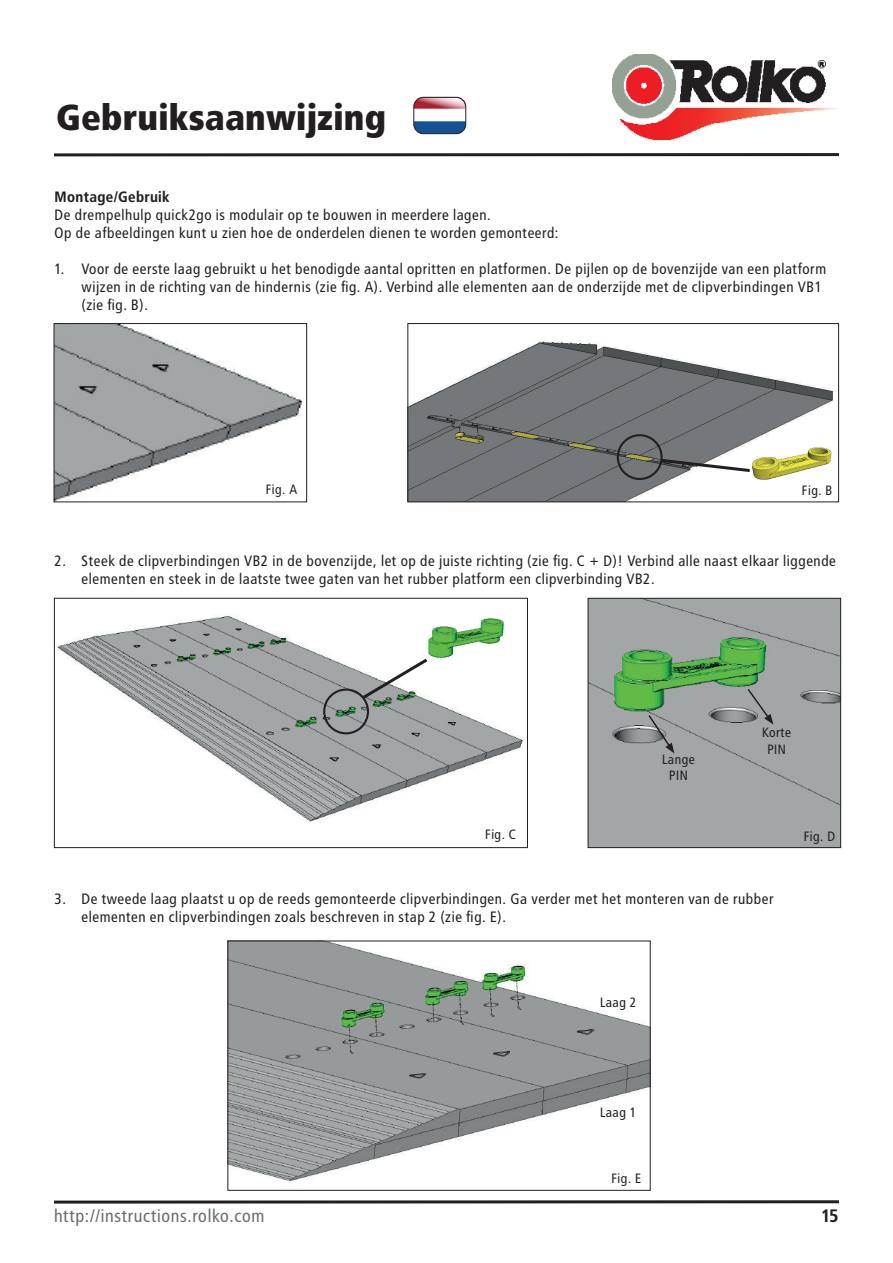
<style>
.page{position:relative;width:893px;height:1263px;background:#fff}
.page>*{position:absolute;margin:0;border:0;box-sizing:border-box;transform-origin:0 0}
.t1{font:900 36px "Transit";color:#231f20}
.t2{font:18px "Transit";color:#6c6d70}
.t3{font:700 18px "Transit";color:#231f20}
.t4{font:15px/18px "Transit";color:#231f20}
.t5{font:700 15px "Transit";color:#231f20}
.t6{font:13.5px/16.2px "Transit";color:#231f20;text-align:center}
</style>
<div class="page">
<hr style="left:54px;top:153px;width:785px;height:3px;background:#231f20">
<hr style="left:54px;top:1200px;width:785px;height:3px;background:#231f20">
<img style="left:612px;top:54px;width:226px;height:85px">
<img style="left:414px;top:97px;width:52px;height:37px">
<div style="left:414px;top:97px;width:52px;height:37px;border:1px solid #231f20;border-radius:10px"></div>
<svg style="left:414px;top:98px;width:51px;height:35px"></svg>
<img style="left:409px;top:341px;width:424px;height:159px">
<div style="left:407px;top:323px;width:432px;height:179px;border:1px solid #231f20"></div>
<img style="left:752px;top:446px;width:79px;height:34px">
<img style="left:56px;top:325px;width:246px;height:175px">
<div style="left:54px;top:323px;width:253px;height:179px;border:1px solid #231f20"></div>
<img style="left:590px;top:600px;width:249px;height:246px">
<div style="left:588px;top:598px;width:253px;height:250px;border:1px solid #231f20"></div>
<img style="left:57px;top:616px;width:466px;height:206px">
<div style="left:54px;top:598px;width:474px;height:250px;border:1px solid #231f20"></div>
<img style="left:229px;top:942px;width:420px;height:240px">
<div style="left:227px;top:940px;width:424px;height:251px;border:1px solid #231f20"></div>
<div style="left:617px;top:434px;width:46px;height:46px;border:2px solid #231f20;border-radius:50%"></div>
<div style="left:323px;top:688px;width:46px;height:46px;border:2px solid #231f20;border-radius:50%"></div>
<svg style="left:658px;top:457px;width:95px;height:17px"></svg>
<img style="left:426px;top:616px;width:78px;height:44px">
<svg style="left:359px;top:656px;width:72px;height:45px"></svg>
<svg style="left:746px;top:687px;width:27px;height:38px"></svg>
<svg style="left:647px;top:713px;width:27px;height:40px"></svg>
<h1 class="t1" style="left:56px;top:95px;width:332px">Gebruiksaanwijzing</h1>
<p class="t5" style="left:55px;top:188px;width:117px">Montage/Gebruik</p>
<p class="t4" style="left:55px;top:206px;width:506px">De drempelhulp quick2go is modulair op te bouwen in meerdere lagen.<br>Op de afbeeldingen kunt u zien hoe de onderdelen dienen te worden gemonteerd:</p>
<p class="t4" style="left:82px;top:260px;width:747px;text-indent:-27px">1. Voor de eerste laag gebruikt u het benodigde aantal opritten en platformen. De pijlen op de bovenzijde van een platform wijzen in de richting van de hindernis (zie fig. A). Verbind alle elementen aan de onderzijde met de clipverbindingen VB1 (zie fig. B).</p>
<p class="t6" style="left:266px;top:481px;width:33px">Fig. A</p>
<p class="t6" style="left:802px;top:483px;width:33px">Fig. B</p>
<p class="t4" style="left:82px;top:552px;width:756px;text-indent:-27px">2. Steek de clipverbindingen VB2 in de bovenzijde, let op de juiste richting (zie fig. C + D)! Verbind alle naast elkaar liggende elementen en steek in de laatste twee gaten van het rubber platform een clipverbinding VB2.</p>
<p class="t6" style="left:485px;top:826px;width:33px">Fig. C</p>
<p class="t6" style="left:662px;top:751px;width:35px">Lange<br>PIN</p>
<p class="t6" style="left:762px;top:725px;width:31px">Korte<br>PIN</p>
<p class="t6" style="left:804px;top:829px;width:33px">Fig. D</p>
<p class="t4" style="left:82px;top:890px;width:694px;text-indent:-27px">3. De tweede laag plaatst u op de reeds gemonteerde clipverbindingen. Ga verder met het monteren van de rubber elementen en clipverbindingen zoals beschreven in stap 2 (zie fig. E).</p>
<p class="t6" style="left:600px;top:994px;width:38px">Laag 2</p>
<p class="t6" style="left:600px;top:1104px;width:38px">Laag 1</p>
<p class="t6" style="left:611px;top:1170px;width:32px">Fig. E</p>
<p class="t2" style="left:54px;top:1206px;width:213px">http://instructions.rolko.com</p>
<p class="t3" style="left:821px;top:1205px;width:19px">15</p>
</div>
